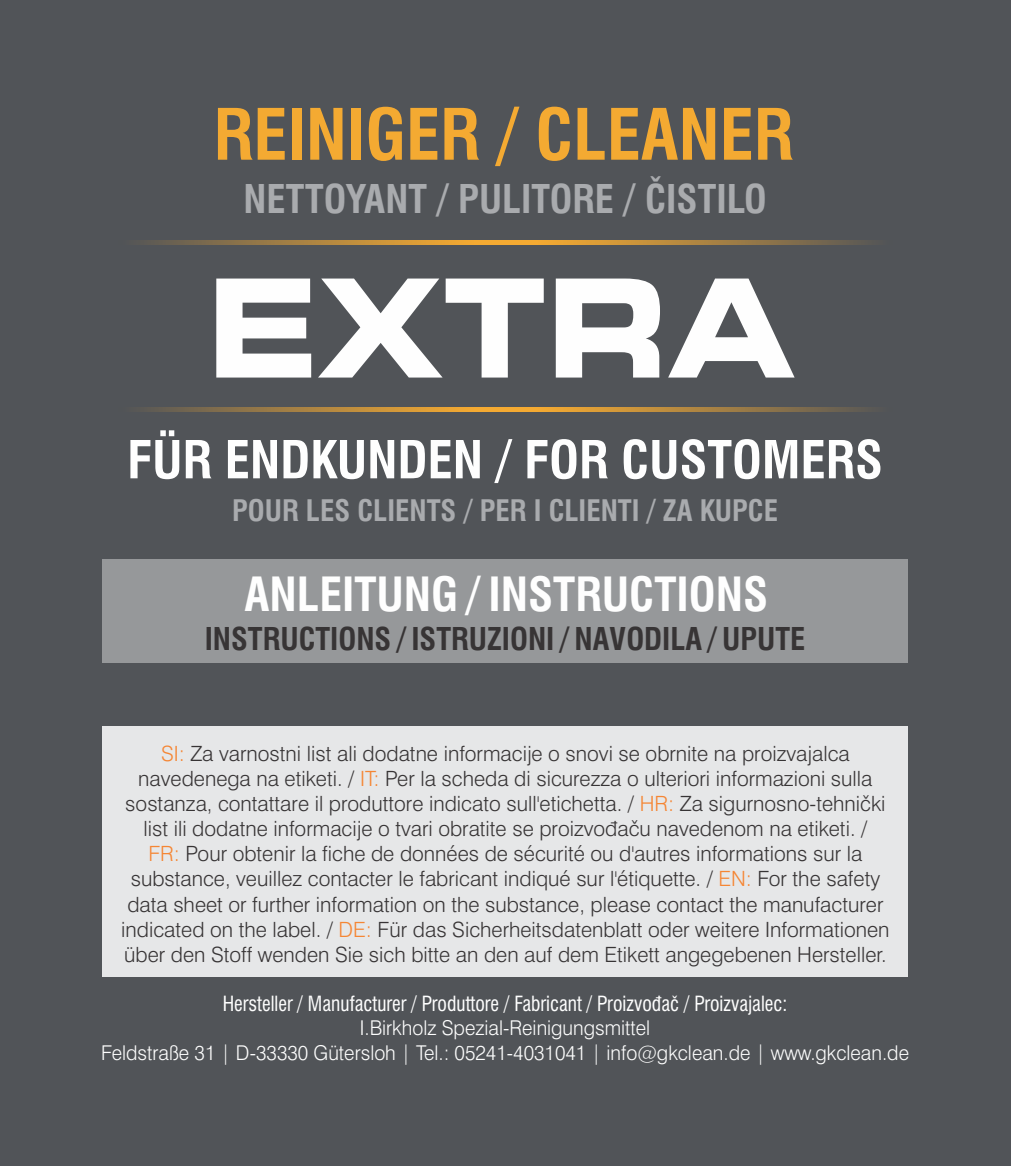
<style>
.page{position:relative;width:1012px;height:1166px;background:#fff}
.page>*{position:absolute;margin:0;border:0;box-sizing:border-box;transform-origin:0 0}
.t1{font:700 expanded 136.15px "Square 721 BT";color:#fefefe;scale:.87 1}
.t2{font:700 condensed 68.95px "Swiss 721 BT";color:#f4aa32}
.t3{font:700 condensed 51.1px "Swiss 721 BT";color:#fefefe}
.t4{font:700 condensed 45.85px "Swiss 721 BT";color:#fefefe}
.t5{font:700 condensed 38.5px "Swiss 721 BT";color:#a9abae}
.t6{font:700 condensed 30.45px "Swiss 721 BT";color:#373435}
.t7{font:700 condensed 29.05px "Swiss 721 BT";color:#a9abae}
.t8{font:300 21px/25.2px "Swiss 721 BT";color:#373435;text-align:center}
.t9{font:300 20.3px/24.5px "Swiss 721 BT";color:#fefefe;text-align:center;scale:.96 1}
.t10{font:condensed 20.3px "Swiss 721 BT";color:#fefefe;scale:.96 1}
.s1{color:#f58634}
</style>
<div class="page">
<div style="left:0;top:0;width:1011px;height:1166px;background:#515458"></div>
<svg style="left:507px;top:407px;width:361px;height:4px"></svg>
<svg style="left:144px;top:407px;width:363px;height:4px"></svg>
<svg style="left:507px;top:240px;width:361px;height:4px"></svg>
<svg style="left:144px;top:240px;width:363px;height:4px"></svg>
<div style="left:102px;top:560px;width:806px;height:103px;background:#96989a"></div>
<div style="left:102px;top:727px;width:806px;height:250px;background:#e6e7e8"></div>
<h2 class="t2" style="left:214px;top:107px;width:581px">REINIGER / CLEANER</h2>
<h3 class="t5" style="left:244px;top:184px;width:525px">NETTOYANT / PULITORE / ČISTILO</h3>
<h1 class="t1" style="left:208px;top:274px;width:676px">EXTRA</h1>
<h3 class="t3" style="left:127px;top:439px;width:757px">FÜR ENDKUNDEN / FOR CUSTOMERS</h3>
<h3 class="t7" style="left:232px;top:499px;width:547px">POUR LES CLIENTS / PER I CLIENTI / ZA KUPCE</h3>
<h3 class="t4" style="left:244px;top:576px;width:525px">ANLEITUNG / INSTRUCTIONS</h3>
<h3 class="t6" style="left:205px;top:627px;width:602px">INSTRUCTIONS / ISTRUZIONI / NAVODILA / UPUTE</h3>
<p class="t8" style="left:121px;top:742px;width:770px"><span class="s1">SI:</span> Za varnostni list ali dodatne informacije o snovi se obrnite na proizvajalca navedenega na etiketi. / <span class="s1">IT:</span> Per la scheda di sicurezza o ulteriori informazioni sulla sostanza, contattare il produttore indicato sull'etichetta. / <span class="s1">HR:</span> Za sigurnosno-tehnički list ili dodatne informacije o tvari obratite se proizvođaču navedenom na etiketi. /<br><span class="s1">FR:</span> Pour obtenir la fiche de données de sécurité ou d'autres informations sur la substance, veuillez contacter le fabricant indiqué sur l'étiquette. / <span class="s1">EN:</span> For the safety data sheet or further information on the substance, please contact the manufacturer indicated on the label. / <span class="s1">DE:</span> Für das Sicherheitsdatenblatt oder weitere Informationen über den Stoff wenden Sie sich bitte an den auf dem Etikett angegebenen Hersteller.</p>
<p class="t10" style="left:223px;top:995px;width:590px">Hersteller / Manufacturer / Produttore / Fabricant / Proizvođač / Proizvajalec:</p>
<p class="t9" style="left:101px;top:1017px;width:843px">I.Birkholz Spezial-Reinigungsmittel<br>Feldstraße 31 | D-33330 Gütersloh | Tel.: 05241-4031041 | info@gkclean.de | www.gkclean.de</p>
</div>
